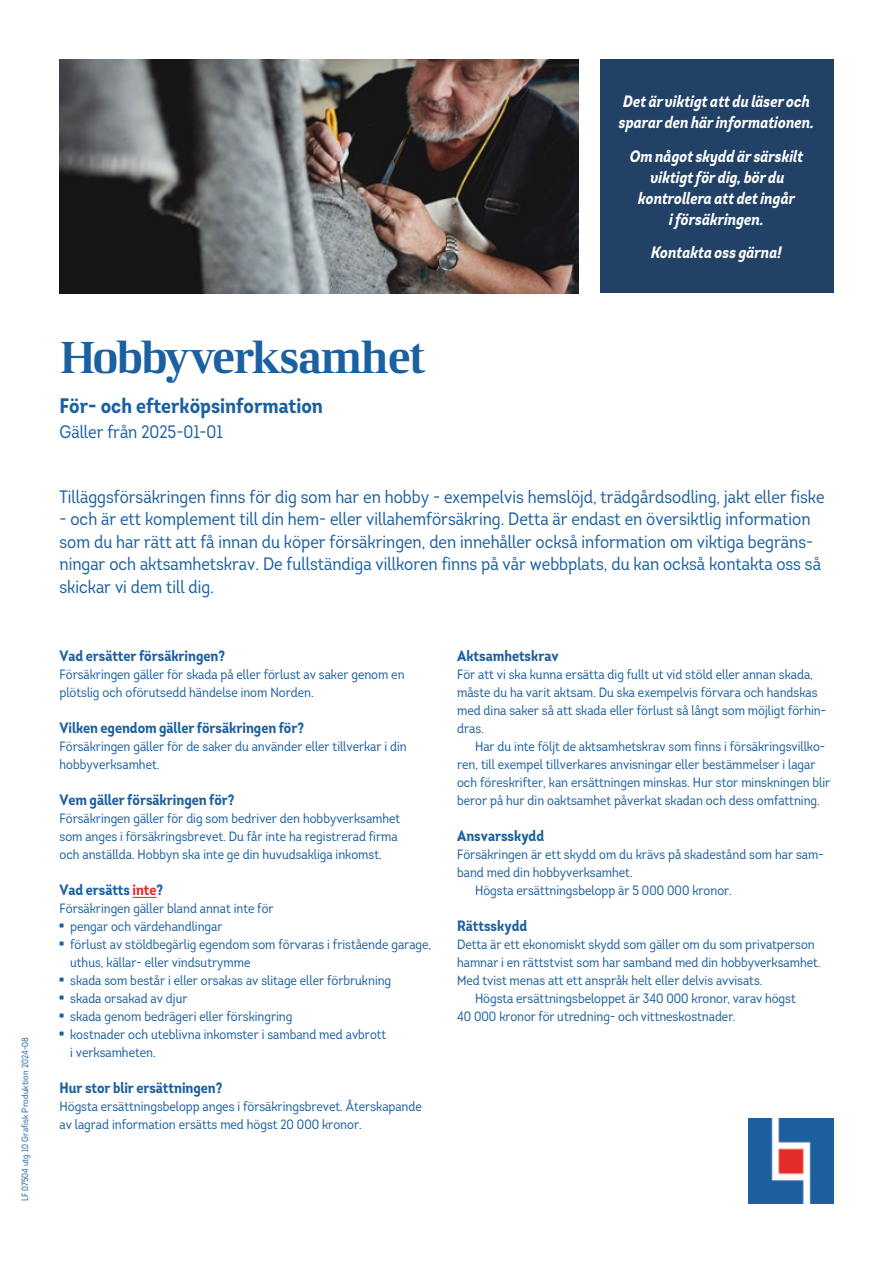
<style>
.page{position:relative;width:893px;height:1263px;background:#fff}
.page>*{position:absolute;margin:0;border:0;box-sizing:border-box;transform-origin:0 0}
.t1{font:45px "LF Rubrik 2";letter-spacing:-.035em;color:#1b60a0}
.t2{font:700 21px "Intro Cond UDP";color:#1b60a0}
.t3{font:18px/22.5px "Intro Cond UDP";color:#1b60a0}
.t4{font:italic 700 16.5px/21px "Intro Cond UDP";color:#fff}
.t5{font:700 15px "Intro Cond UDP";color:#1b60a0}
.t6{font:13.5px/18px "Intro Cond UDP";color:#1b60a0}
.t7{font:9px "Intro Cond UDP";letter-spacing:.02em;color:#1b60a0}
.s1{color:#e42b2b}
</style>
<div class="page">
<img style="left:748px;top:1118px;width:85px;height:85px">
<svg style="left:132px;top:897px;width:25px;height:1px"></svg>
<svg style="left:60px;top:923px;width:4px;height:4px"></svg>
<svg style="left:60px;top:941px;width:4px;height:4px"></svg>
<svg style="left:60px;top:977px;width:4px;height:4px"></svg>
<svg style="left:60px;top:995px;width:4px;height:4px"></svg>
<svg style="left:60px;top:1013px;width:4px;height:4px"></svg>
<svg style="left:60px;top:1031px;width:4px;height:4px"></svg>
<img style="left:60px;top:60px;width:518px;height:233px">
<div style="left:600px;top:60px;width:233px;height:233px;background:#214167"></div>
<p class="t4" style="left:619px;top:91px;width:197px">Det är viktigt att du läser och sparar den här informationen.</p>
<p class="t4" style="left:630px;top:145px;width:175px;text-align:center">Om något skydd är särskilt viktigt för dig, bör du kontrollera att det ingår<br>i försäkringen.</p>
<p class="t4" style="left:651px;top:242px;width:132px">Kontakta oss gärna!</p>
<p class="t7" style="left:19px;top:1201px;width:166px;rotate:-90deg">LF 07504 utg 10 Grafisk Produktion 2024-08</p>
<h1 class="t1" style="left:60px;top:329px;width:369px">Hobbyverksamhet</h1>
<h2 class="t2" style="left:60px;top:392px;width:265px">För- och efterköpsinformation</h2>
<h3 class="t3" style="left:60px;top:420px;width:165px">Gäller från 2025-01-01</h3>
<h3 class="t3" style="left:60px;top:485px;width:766px">Tilläggsförsäkringen finns för dig som har en hobby - exempelvis hemslöjd, trädgårdsodling, jakt eller fiske</h3>
<p class="t3" style="left:60px;top:508px;width:763px">- och är ett komplement till din hem- eller villahemförsäkring. Detta är endast en översiktlig information som du har rätt att få innan du köper försäkringen, den innehåller också information om viktiga begräns&shy;ningar och aktsamhetskrav. De fullständiga villkoren finns på vår webbplats, du kan också kontakta oss så skickar vi dem till dig.</p>
<p class="t5" style="left:60px;top:646px;width:167px">Vad ersätter försäkringen?</p>
<p class="t6" style="left:60px;top:665px;width:346px">Försäkringen gäller för skada på eller förlust av saker genom en plötslig och oförutsedd händelse inom Norden.</p>
<p class="t5" style="left:60px;top:718px;width:246px">Vilken egendom gäller försäkringen för?</p>
<p class="t6" style="left:60px;top:737px;width:349px">Försäkringen gäller för de saker du använder eller tillverkar i din hobbyverksamhet.</p>
<p class="t5" style="left:60px;top:790px;width:176px">Vem gäller försäkringen för?</p>
<p class="t6" style="left:60px;top:809px;width:342px">Försäkringen gäller för dig som bedriver den hobbyverksamhet som anges i försäkringsbrevet. Du får inte ha registrerad firma och anställda. Hobbyn ska inte ge din huvudsakliga inkomst.</p>
<p class="t5" style="left:60px;top:880px;width:105px">Vad ersätts <span class="s1">inte</span>?</p>
<p class="t6" style="left:70px;top:899px;width:363px;text-indent:-11px">Försäkringen gäller bland annat inte för<br>pengar och värdehandlingar<br>förlust av stöldbegärlig egendom som förvaras i fristående garage, uthus, källar- eller vindsutrymme<br>skada som består i eller orsakas av slitage eller förbrukning<br>skada orsakad av djur<br>skada genom bedrägeri eller förskingring<br>kostnader och uteblivna inkomster i samband med avbrott<br>i verksamheten.</p>
<p class="t5" style="left:60px;top:1078px;width:164px">Hur stor blir ersättningen?</p>
<p class="t6" style="left:60px;top:1097px;width:364px">Högsta ersättningsbelopp anges i försäkringsbrevet. Återskapande av lagrad information ersätts med högst 20 000 kronor.</p>
<p class="t5" style="left:457px;top:646px;width:103px">Aktsamhetskrav</p>
<p class="t6" style="left:457px;top:665px;width:370px">För att vi ska kunna ersätta dig fullt ut vid stöld eller annan skada, måste du ha varit aktsam. Du ska exempelvis förvara och handskas med dina saker så att skada eller förlust så långt som möjligt förhin&shy;dras.</p>
<p class="t6" style="left:457px;top:737px;width:375px;text-indent:18px">Har du inte följt de aktsamhetskrav som finns i försäkringsvillko&shy;ren, till exempel tillverkares anvisningar eller bestämmelser i lagar och föreskrifter, kan ersättningen minskas. Hur stor minskningen blir beror på hur din oaktsamhet påverkat skadan och dess omfattning.</p>
<p class="t5" style="left:457px;top:826px;width:89px">Ansvarsskydd</p>
<p class="t6" style="left:457px;top:845px;width:368px">Försäkringen är ett skydd om du krävs på skadestånd som har sam-</p>
<p class="t6" style="left:457px;top:863px;width:177px">band med din hobbyverksamhet.</p>
<p class="t6" style="left:475px;top:881px;width:258px">Högsta ersättningsbelopp är 5 000 000 kronor.</p>
<p class="t5" style="left:457px;top:916px;width:72px">Rättsskydd</p>
<p class="t6" style="left:457px;top:935px;width:359px">Detta är ett ekonomiskt skydd som gäller om du som privatperson</p>
<p class="t6" style="left:457px;top:953px;width:365px">hamnar i en rättstvist som har samband med din hobbyverksamhet.</p>
<p class="t6" style="left:457px;top:971px;width:307px">Med tvist menas att ett anspråk helt eller delvis avvisats.</p>
<p class="t6" style="left:475px;top:989px;width:322px">Högsta ersättningsbeloppet är 340 000 kronor, varav högst</p>
<p class="t6" style="left:457px;top:1007px;width:280px">40 000 kronor för utredning- och vittneskostnader.</p>
</div>
